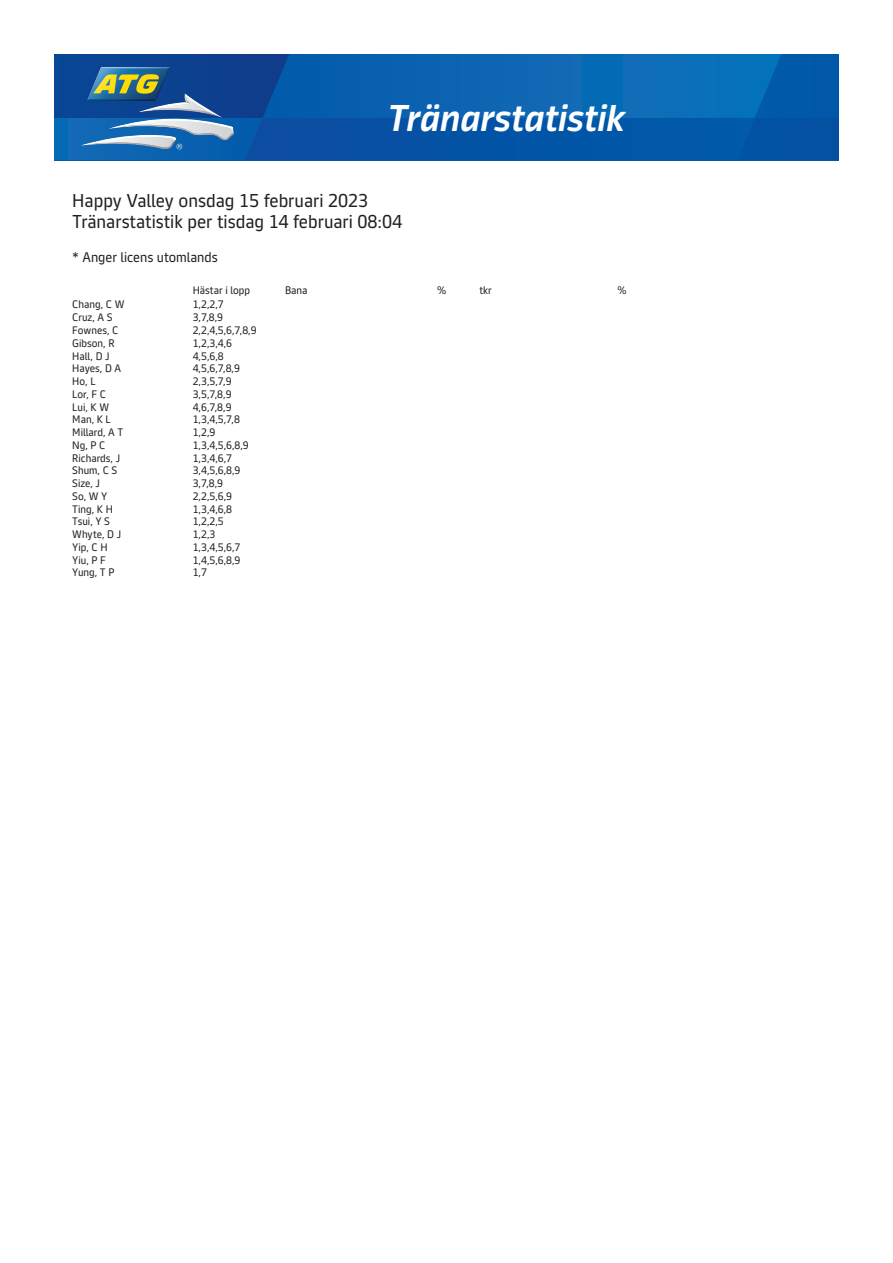
<style>
.page{position:relative;width:893px;height:1263px;background:#fff}
.page>*{position:absolute;margin:0;border:0;box-sizing:border-box;transform-origin:0 0}
.t1{font:italic 700 36px "ATG Text";color:#fff}
.t2{font:18px/21.6px "ATG Text";color:#231f20}
.t3{font:13.5px "ATG Text";color:#231f20}
.t4{font:10.5px "ATG Text";color:#231f20}
</style>
<div class="page">
<svg style="left:54px;top:54px;width:785px;height:106px;background:#105ea8"></svg>
<h1 class="t1" style="left:387px;top:100px;width:239px">Tränarstatistik</h1>
<h2 class="t2" style="left:72px;top:190px;width:332px">Happy Valley onsdag 15 februari 2023<br>Tränarstatistik per tisdag 14 februari 08:04</h2>
<p class="t3" style="left:72px;top:250px;width:147px">* Anger licens utomlands</p>
<p class="t4" style="left:193px;top:285px;width:59px">Hästar i lopp</p>
<p class="t4" style="left:285px;top:285px;width:24px">Bana</p>
<p class="t4" style="left:437px;top:285px;width:11px">%</p>
<p class="t4" style="left:479px;top:285px;width:14px">tkr</p>
<p class="t4" style="left:618px;top:285px;width:11px">%</p>
<p class="t4" style="left:72px;top:299px;width:54px">Chang, C W</p>
<p class="t4" style="left:193px;top:299px;width:32px">1,2,2,7</p>
<p class="t4" style="left:72px;top:312px;width:42px">Cruz, A S</p>
<p class="t4" style="left:193px;top:312px;width:32px">3,7,8,9</p>
<p class="t4" style="left:72px;top:325px;width:48px">Fownes, C</p>
<p class="t4" style="left:193px;top:325px;width:65px">2,2,4,5,6,7,8,9</p>
<p class="t4" style="left:72px;top:338px;width:44px">Gibson, R</p>
<p class="t4" style="left:193px;top:338px;width:41px">1,2,3,4,6</p>
<p class="t4" style="left:72px;top:350px;width:39px">Hall, D J</p>
<p class="t4" style="left:193px;top:350px;width:32px">4,5,6,8</p>
<p class="t4" style="left:72px;top:363px;width:50px">Hayes, D A</p>
<p class="t4" style="left:193px;top:363px;width:49px">4,5,6,7,8,9</p>
<p class="t4" style="left:72px;top:376px;width:25px">Ho, L</p>
<p class="t4" style="left:193px;top:376px;width:40px">2,3,5,7,9</p>
<p class="t4" style="left:72px;top:389px;width:35px">Lor, F C</p>
<p class="t4" style="left:193px;top:389px;width:40px">3,5,7,8,9</p>
<p class="t4" style="left:72px;top:401px;width:38px">Lui, K W</p>
<p class="t4" style="left:193px;top:401px;width:40px">4,6,7,8,9</p>
<p class="t4" style="left:72px;top:414px;width:40px">Man, K L</p>
<p class="t4" style="left:193px;top:414px;width:49px">1,3,4,5,7,8</p>
<p class="t4" style="left:72px;top:427px;width:52px">Millard, A T</p>
<p class="t4" style="left:193px;top:427px;width:24px">1,2,9</p>
<p class="t4" style="left:72px;top:440px;width:35px">Ng, P C</p>
<p class="t4" style="left:193px;top:440px;width:58px">1,3,4,5,6,8,9</p>
<p class="t4" style="left:72px;top:452px;width:49px">Richards, J</p>
<p class="t4" style="left:193px;top:452px;width:41px">1,3,4,6,7</p>
<p class="t4" style="left:72px;top:465px;width:46px">Shum, C S</p>
<p class="t4" style="left:193px;top:465px;width:49px">3,4,5,6,8,9</p>
<p class="t4" style="left:72px;top:478px;width:29px">Size, J</p>
<p class="t4" style="left:193px;top:478px;width:32px">3,7,8,9</p>
<p class="t4" style="left:72px;top:491px;width:37px">So, W Y</p>
<p class="t4" style="left:193px;top:491px;width:41px">2,2,5,6,9</p>
<p class="t4" style="left:72px;top:503px;width:42px">Ting, K H</p>
<p class="t4" style="left:193px;top:503px;width:41px">1,3,4,6,8</p>
<p class="t4" style="left:72px;top:516px;width:39px">Tsui, Y S</p>
<p class="t4" style="left:193px;top:516px;width:32px">1,2,2,5</p>
<p class="t4" style="left:72px;top:529px;width:51px">Whyte, D J</p>
<p class="t4" style="left:193px;top:529px;width:24px">1,2,3</p>
<p class="t4" style="left:72px;top:542px;width:37px">Yip, C H</p>
<p class="t4" style="left:193px;top:542px;width:49px">1,3,4,5,6,7</p>
<p class="t4" style="left:72px;top:554px;width:35px">Yiu, P F</p>
<p class="t4" style="left:193px;top:554px;width:49px">1,4,5,6,8,9</p>
<p class="t4" style="left:72px;top:567px;width:44px">Yung, T P</p>
<p class="t4" style="left:193px;top:567px;width:16px">1,7</p>
</div>
